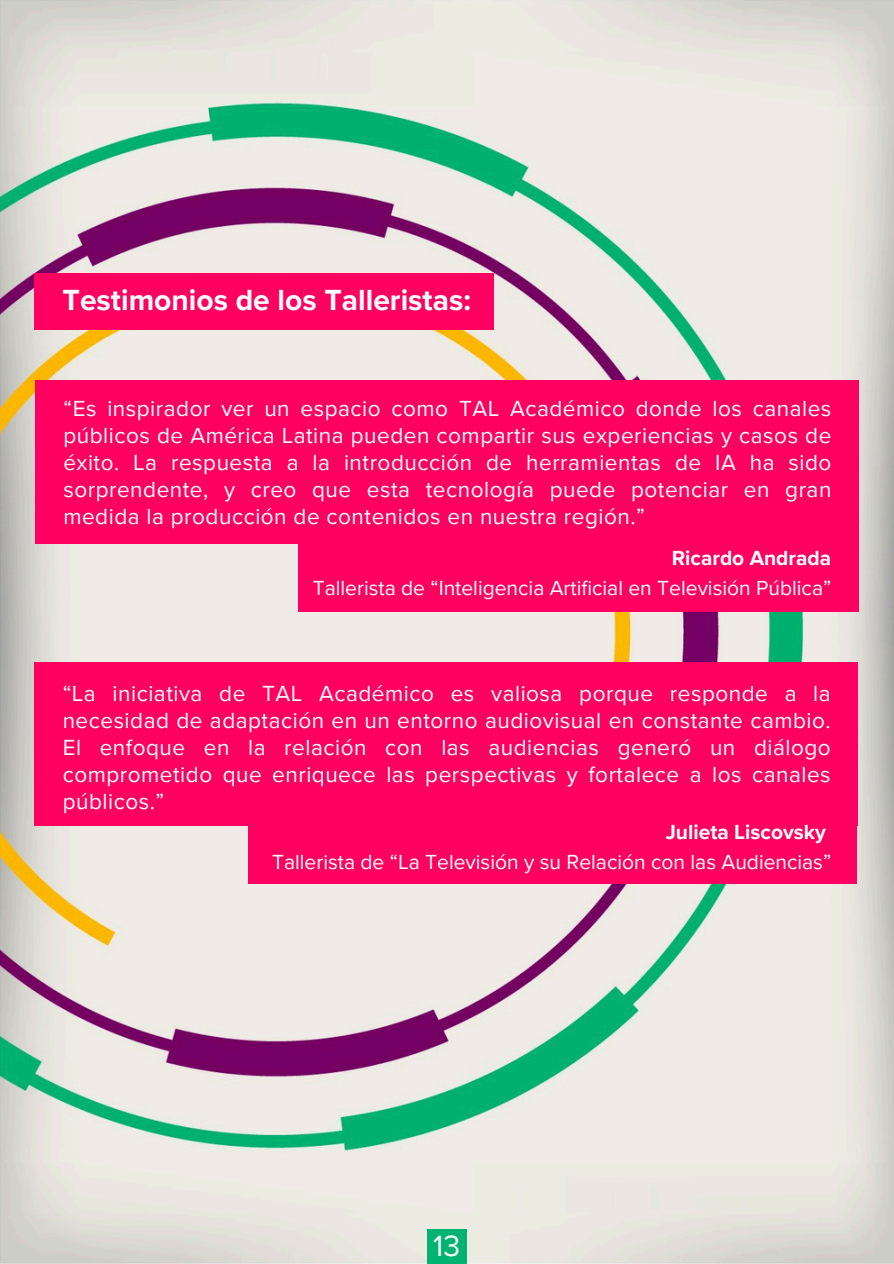
<style>
.page{position:relative;width:894px;height:1264px;background:#fff}
.page>*{position:absolute;margin:0;border:0;box-sizing:border-box;transform-origin:0 0}
.t1{font:30.15px "Proxima Nova";color:#fff}
.t2{font:700 30px "Proxima Nova";color:#fff}
.t3{font:22.5px/27px "Proxima Nova";letter-spacing:.025em;color:#fff;text-align:justify}
.t4{font:21px "Proxima Nova";color:#fff}
.t5{font:700 21px "Proxima Nova";color:#fff}
</style>
<div class="page">
<img style="left:0;top:0;width:893px;height:1263px">
<div style="left:427px;top:1228px;width:39px;height:35px;background:#00b371"></div>
<div style="left:35px;top:273px;width:459px;height:57px;background:#ff0060"></div>
<div style="left:35px;top:380px;width:823px;height:163px;background:#ff0060"></div>
<div style="left:248px;top:809px;width:608px;height:74px;background:#ff0060"></div>
<div style="left:298px;top:537px;width:560px;height:74px;background:#ff0060"></div>
<div style="left:35px;top:662px;width:822px;height:163px;background:#ff0060"></div>
<p class="t2" style="left:63px;top:283px;width:410px">Testimonios de los Talleristas:</p>
<p class="t3" style="left:63px;top:396px;width:769px">“Es inspirador ver un espacio como TAL Académico donde los canales públicos de América Latina pueden compartir sus experiencias y casos de éxito. La respuesta a la introducción de herramientas de IA ha sido sorprendente, y creo que esta tecnología puede potenciar en gran medida la producción de contenidos en nuestra región.”</p>
<p class="t5" style="left:671px;top:546px;width:161px">Ricardo Andrada</p>
<p class="t4" style="left:313px;top:575px;width:520px">Tallerista de “Inteligencia Artificial en Televisión Pública”</p>
<h1 class="t3" style="left:63px;top:680px;width:769px">“La iniciativa de TAL Académico es valiosa porque responde a la necesidad de adaptación en un entorno audiovisual en constante cambio.<br>El enfoque en la relación con las audiencias generó un diálogo comprometido que enriquece las perspectivas y fortalece a los canales públicos.”</h1>
<p class="t5" style="left:665px;top:820px;width:162px">Julieta Liscovsky</p>
<p class="t4" style="left:272px;top:849px;width:560px">Tallerista de “La Televisión y su Relación con las Audiencias”</p>
<p class="t1" style="left:433px;top:1228px;width:28px">13</p>
</div>
